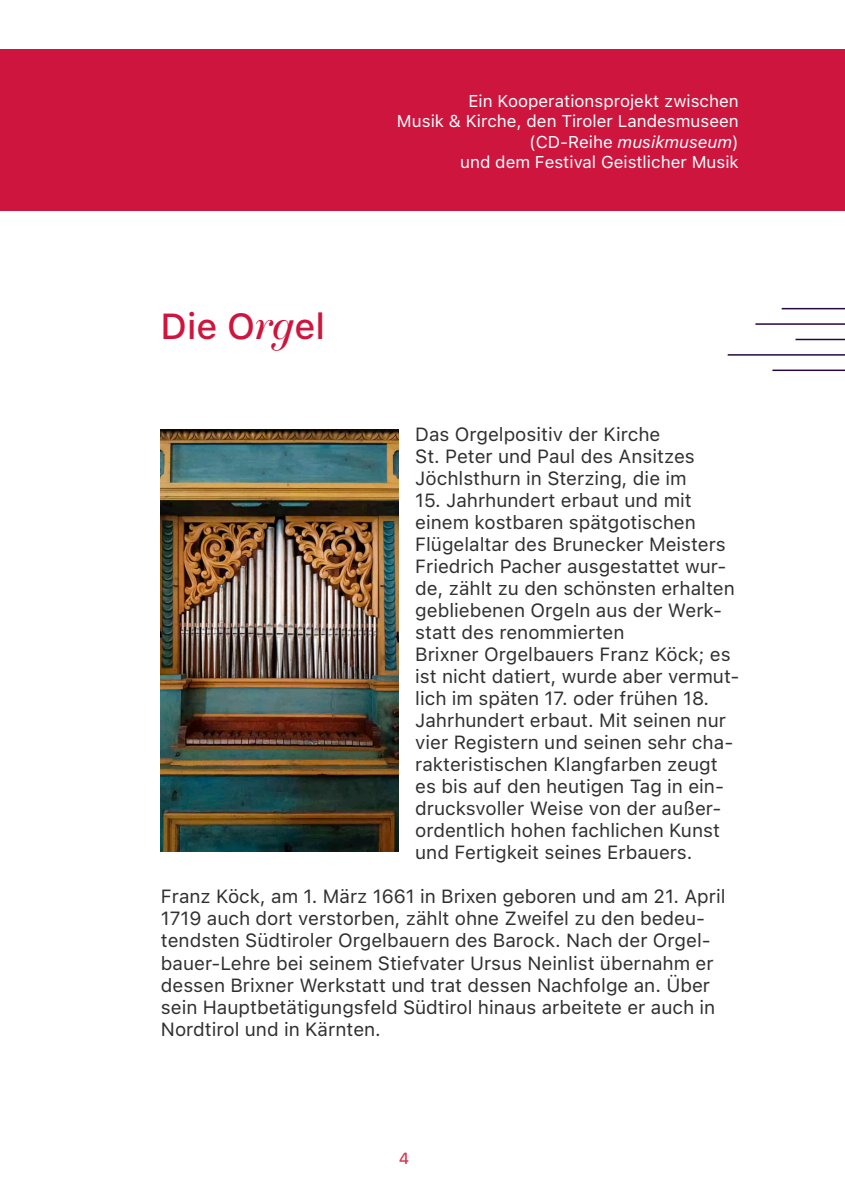
<style>
.page{position:relative;width:845px;height:1190px;background:#fff}
.page>*{position:absolute;margin:0;border:0;box-sizing:border-box;transform-origin:0 0}
.U2_Programm_Überschrift{font:500 36px "SF Pro Text";color:#ce153e}
.FT{font:19px/22px "SF Pro Text";color:#312f30}
.U2_Programmübersicht_Artists{font:17px "SF Pro Text";color:#fff}
.U2_Programmübersicht_Artists-2{font:italic 17px "SF Pro Text";color:#fff}
.t1{font:500 16px "SF Pro Text";color:#d8354d}
.s1{font-family:"Essonnes Display";font-weight:400;font-style:italic;font-size:43px}
.s2{font-style:normal}
</style>
<div class="page">
<div style="left:0;top:50px;width:844px;height:161px;background:#ce153e"></div>
<hr style="left:772px;top:369px;width:72px;height:2px;background:#290743">
<hr style="left:727px;top:354px;width:117px;height:1px;background:#290743">
<hr style="left:795px;top:338px;width:49px;height:2px;background:#290743">
<hr style="left:755px;top:323px;width:89px;height:2px;background:#290743">
<hr style="left:781px;top:308px;width:63px;height:1px;background:#290743">
<img style="left:161px;top:430px;width:237px;height:421px">
<p class="U2_Programm_Überschrift" style="left:161px;top:306px;width:166px">Die O<span class="s1">rg</span>el</p>
<p class="U2_Programmübersicht_Artists" style="left:468px;top:91px;width:272px">Ein Kooperationsprojekt zwischen</p>
<p class="U2_Programmübersicht_Artists" style="left:397px;top:111px;width:343px">Musik &amp; Kirche, den Tiroler Landesmuseen</p>
<p class="U2_Programmübersicht_Artists-2" style="left:529px;top:132px;width:211px"><span class="s2">(CD-Reihe</span> musikmuseum<span class="s2">)</span></p>
<p class="U2_Programmübersicht_Artists" style="left:460px;top:152px;width:280px">und dem Festival Geistlicher Musik</p>
<p class="FT" style="left:415px;top:423px;width:281px">Das Orgelpositiv der Kirche<br>St. Peter und Paul des Ansitzes<br>Jöchlsthurn in Sterzing, die im</p>
<p class="FT" style="left:415px;top:489px;width:326px">15. Jahrhundert erbaut und mit einem kostbaren spätgotischen Flügelaltar des Brunecker Meisters Friedrich Pacher ausgestattet wur&shy;de, zählt zu den schönsten erhalten gebliebenen Orgeln aus der Werk&shy;statt des renommierten<br>Brixner Orgelbauers Franz Köck; es ist nicht datiert, wurde aber vermut&shy;lich im späten 17. oder frühen 18.<br>Jahrhundert erbaut. Mit seinen nur vier Registern und seinen sehr cha&shy;rakteristischen Klangfarben zeugt es bis auf den heutigen Tag in ein&shy;drucksvoller Weise von der außer&shy;ordentlich hohen fachlichen Kunst und Fertigkeit seines Erbauers.</p>
<p class="FT" style="left:161px;top:885px;width:566px">Franz Köck, am 1. März 1661 in Brixen geboren und am 21. April 1719 auch dort verstorben, zählt ohne Zweifel zu den bedeu&shy;tendsten Südtiroler Orgelbauern des Barock. Nach der Orgel&shy;bauer-Lehre bei seinem Stiefvater Ursus Neinlist übernahm er dessen Brixner Werkstatt und trat dessen Nachfolge an. Über sein Hauptbetätigungsfeld Südtirol hinaus arbeitete er auch in Nordtirol und in Kärnten.</p>
<p class="t1" style="left:399px;top:1149px;width:12px">4</p>
</div>
